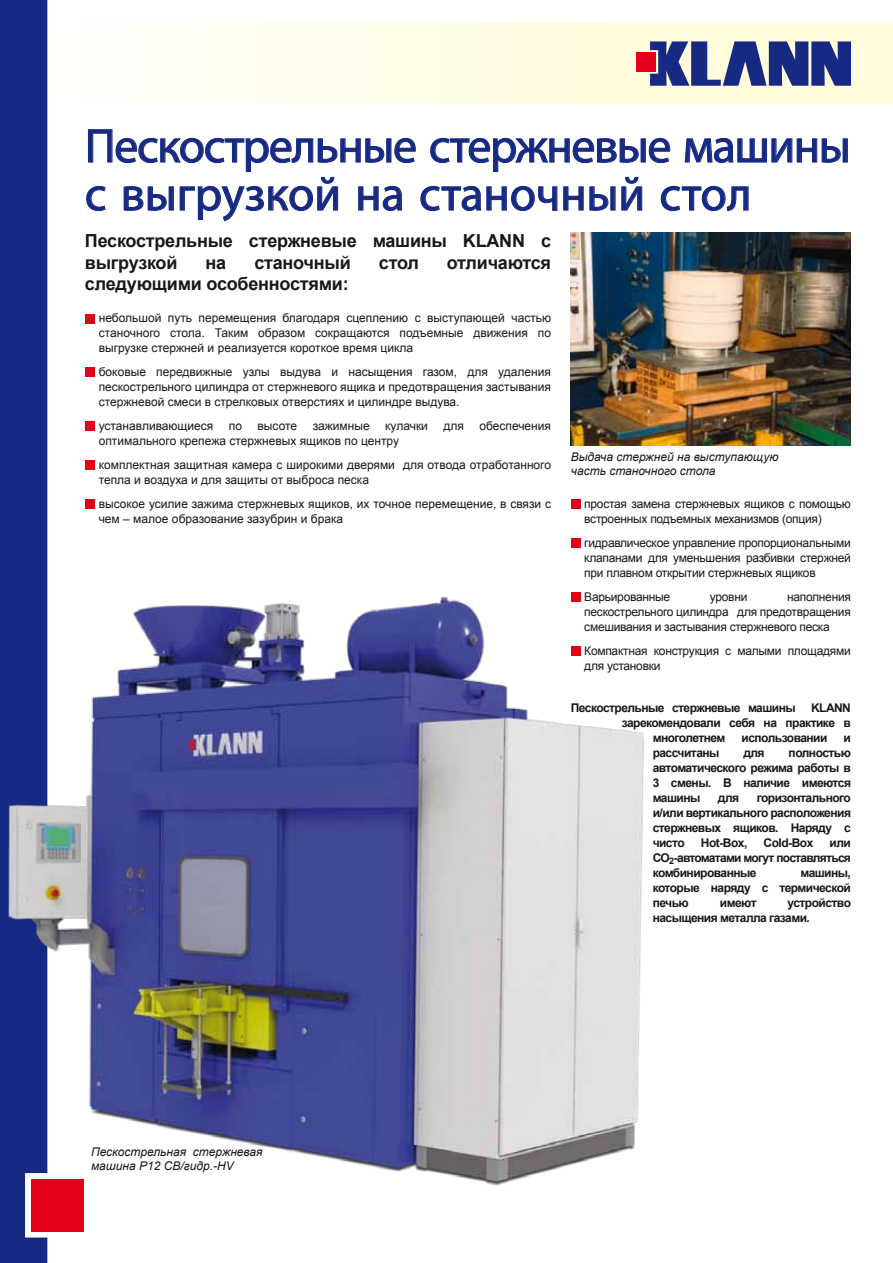
<style>
.page{position:relative;width:893px;height:1263px;background:#fff}
.page>*{position:absolute;margin:0;border:0;box-sizing:border-box;transform-origin:0 0}
.t1{font:48px/48px "Myriad Pro";letter-spacing:-.025em;color:#162983}
.t2{font:700 18px/21.6px "Arial";letter-spacing:-.01em;color:#1a171c}
.t3{font:12px/15px "Arial";color:#1a171c;text-align:justify}
.t4{font:700 12px/15px "Arial";letter-spacing:-.045em;color:#1a171c;text-align:justify}
.t5{font:12px/15px "Arial";letter-spacing:-.02em;color:#1a171c}
.t6{font:italic 12px/14.4px "Arial";color:#1a171c}
</style>
<div class="page">
<div style="left:0;top:22px;width:893px;height:81px;background:linear-gradient(to right,#fffffc,#fffad3)"></div>
<div style="left:637px;top:52px;width:19px;height:19px;background:#e2001a"></div>
<svg style="left:650px;top:41px;width:201px;height:45px;background:#596299"></svg>
<div style="left:0;top:0;width:47px;height:1263px;background:#162983"></div>
<img style="left:570px;top:233px;width:280px;height:212px">
<img style="left:3px;top:590px;width:641px;height:597px">
<svg style="left:86px;top:129px;width:762px;height:92px"></svg>
<div style="left:31px;top:1179px;width:52px;height:52px;background:#e2001a"></div>
<div style="left:85px;top:314px;width:10px;height:9px;background:#e2001a"></div>
<div style="left:85px;top:367px;width:10px;height:10px;background:#e2001a"></div>
<div style="left:85px;top:421px;width:10px;height:10px;background:#e2001a"></div>
<div style="left:85px;top:460px;width:10px;height:10px;background:#e2001a"></div>
<div style="left:85px;top:499px;width:10px;height:10px;background:#e2001a"></div>
<div style="left:571px;top:499px;width:9px;height:10px;background:#e2001a"></div>
<div style="left:571px;top:538px;width:9px;height:10px;background:#e2001a"></div>
<div style="left:571px;top:592px;width:9px;height:10px;background:#e2001a"></div>
<div style="left:571px;top:646px;width:9px;height:10px;background:#e2001a"></div>
<h1 class="t1" style="left:85px;top:127px;width:767px">Пескострельные стержневые машины с выгрузкой на станочный стол</h1>
<h2 class="t2" style="left:85px;top:231px;width:468px">Пескострельные стержневые машины KLANN с выгрузкой</h2>
<h2 class="t2" style="left:206px;top:252px;width:22px">на</h2>
<h2 class="t2" style="left:254px;top:252px;width:98px">станочный</h2>
<h2 class="t2" style="left:379px;top:252px;width:41px">стол</h2>
<h2 class="t2" style="left:447px;top:252px;width:106px">отличаются</h2>
<h2 class="t2" style="left:85px;top:274px;width:265px">следующими особенностями:</h2>
<p class="t3" style="left:99px;top:311px;width:454px">небольшой путь перемещения благодаря сцеплению с выступающей частью станочного стола. Таким образом сокращаются подъемные движения по выгрузке стержней и реализуется короткое время цикла</p>
<p class="t3" style="left:99px;top:365px;width:454px">боковые передвижные узлы выдува и насыщения газом, для удаления пескострельного цилиндра от стержневого ящика и предотвращения застывания стержневой смеси в стрелковых отверстиях и цилиндре выдува.</p>
<p class="t3" style="left:99px;top:419px;width:116px">устанавливающиеся</p>
<p class="t3" style="left:229px;top:419px;width:15px">по</p>
<p class="t3" style="left:258px;top:419px;width:41px">высоте</p>
<p class="t3" style="left:313px;top:419px;width:59px">зажимные</p>
<p class="t3" style="left:385px;top:419px;width:44px">кулачки</p>
<p class="t3" style="left:443px;top:419px;width:22px">для</p>
<p class="t3" style="left:479px;top:419px;width:73px">обеспечения</p>
<p class="t3" style="left:99px;top:429px;width:454px;line-height:24px">оптимального крепежа стержневых ящиков по центру<br>комплектная защитная камера с широкими дверями для отвода отработанного</p>
<p class="t3" style="left:99px;top:468px;width:454px;line-height:24px">тепла и воздуха и для защиты от выброса песка<br>высокое усилие зажима стержневых ящиков, их точное перемещение, в связи с</p>
<p class="t3" style="left:99px;top:512px;width:246px">чем – малое образование зазубрин и брака</p>
<p class="t6" style="left:571px;top:449px;width:209px">Выдача стержней на выступающую часть станочного стола</p>
<p class="t5" style="left:584px;top:497px;width:268px">простая замена стержневых ящиков с помощью встроенных подъемных механизмов (опция)</p>
<p class="t3" style="left:584px;top:536px;width:268px">гидравлическое управление пропорциональными клапанами для уменьшения разбивки стержней при плавном открытии стержневых ящиков</p>
<p class="t5" style="left:584px;top:590px;width:87px">Варьированные</p>
<p class="t3" style="left:710px;top:590px;width:39px">уровни</p>
<p class="t3" style="left:584px;top:590px;width:268px;text-indent:203px">наполнения пескострельного цилиндра для предотвращения смешивания и застывания стержневого песка</p>
<p class="t5" style="left:584px;top:644px;width:268px">Компактная конструкция с малыми площадями для установки</p>
<p class="t4" style="left:571px;top:701px;width:226px">Пескострельные стержневые машины</p>
<p class="t4" style="left:811px;top:701px;width:41px">KLANN</p>
<p class="t4" style="left:622px;top:716px;width:231px">зарекомендовали себя на практике в</p>
<p class="t4" style="left:653px;top:731px;width:74px">многолетнем</p>
<p class="t4" style="left:741px;top:731px;width:88px">использовании</p>
<p class="t4" style="left:844px;top:731px;width:9px">и</p>
<p class="t4" style="left:653px;top:746px;width:68px">рассчитаны</p>
<p class="t4" style="left:743px;top:746px;width:23px">для</p>
<p class="t4" style="left:653px;top:746px;width:200px;text-indent:136px">полностью автоматического режима работы в 3 смены. В наличие имеются машины</p>
<p class="t4" style="left:653px;top:791px;width:200px;text-indent:104px">горизонтального и/или вертикального расположения стержневых ящиков. Наряду с чисто</p>
<p class="t4" style="left:718px;top:791px;width:23px">для</p>
<p class="t4" style="left:701px;top:836px;width:48px">Hot-Box,</p>
<p class="t4" style="left:764px;top:836px;width:51px">Cold-Box</p>
<p class="t4" style="left:653px;top:836px;width:200px;text-indent:177px">или CO<sub>2</sub>-автоматами могут поставляться комбинированные</p>
<p class="t4" style="left:653px;top:866px;width:200px;text-indent:148px">машины, которые наряду с термической печью</p>
<p class="t4" style="left:653px;top:896px;width:200px;text-indent:135px">устройство насыщения металла газами.</p>
<p class="t4" style="left:720px;top:896px;width:38px">имеют</p>
<p class="t6" style="left:91px;top:1144px;width:173px">Пескострельная стержневая машина P12 CB/гидр.-HV</p>
</div>
